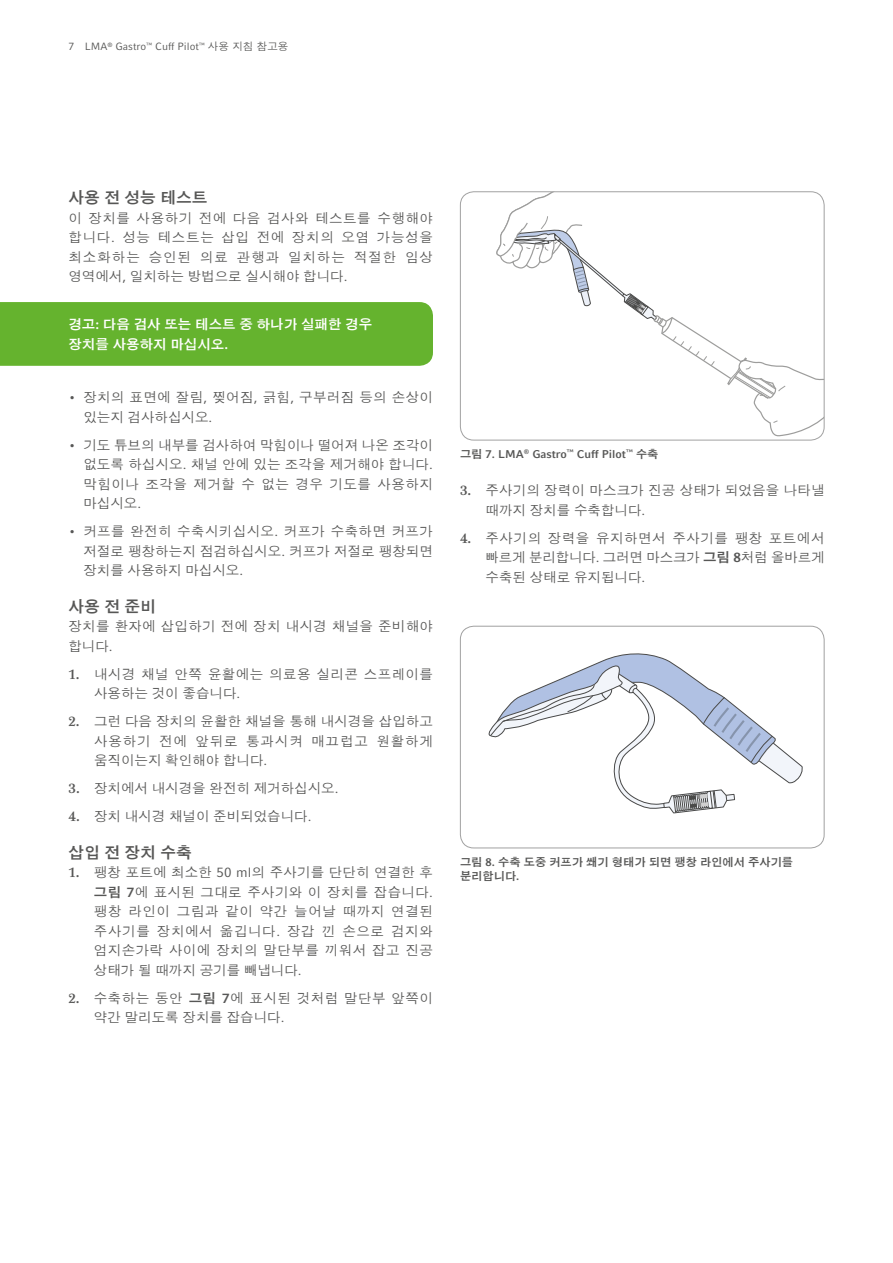
<style>
.page{position:relative;width:893px;height:1263px;background:#fff}
.page>*{position:absolute;margin:0;border:0;box-sizing:border-box;transform-origin:0 0}
.t1{font:15.75px "DFK Gothic Std W7";color:#575756}
.t2{font:13.5px/19.5px "DFK Gothic Std W5";letter-spacing:.01em;color:#575756;text-align:justify}
.t3{font:13.5px/19.5px "DFK Gothic Std W5";letter-spacing:.03em;color:#575756}
.t4{font:13.5px/19.5px "DFK Gothic Std W7";color:#fff}
.t5{font:11.25px/14.2px "DFK Gothic Std W7";color:#575756}
.t6{font:700 11.25px "Compatil Fact LT Pro";color:#575756}
.t7{font:10.5px "Compatil Fact LT Pro";color:#575756}
.s1{font-family:"DFK Gothic Std W5"}
.s2{font-family:"Compatil Fact LT Pro"}
.s3{font-family:"Compatil Fact LT Pro";font-weight:700}
.s4{font-family:"Compatil Text LT Pro"}
.s5{font-family:"Compatil Text LT Pro";font-weight:700}
.s6{font-family:"DFK Gothic Std W7"}
.s7{font-family:"DFK Gothic Std W7";font-weight:400}
</style>
<div class="page">
<div style="left:0;top:302px;width:433px;height:64px;background:#65b32e"></div>
<svg style="left:496px;top:192px;width:328px;height:245px"></svg>
<div style="left:460px;top:191px;width:364px;height:249px;border:1px solid #a1a1a1;border-radius:14px"></div>
<svg style="left:488px;top:653px;width:315px;height:160px"></svg>
<div style="left:460px;top:626px;width:364px;height:222px;border:1px solid #a1a1a1;border-radius:14px"></div>
<p class="t7" style="left:68px;top:41px;width:221px">7 LMA<sup>®</sup> Gastro<sup>™</sup> Cuff Pilot<sup>™</sup> <span class="s1">사용 지침 참고용</span></p>
<p class="t1" style="left:68px;top:189px;width:141px">사용 전 성능 테스트</p>
<p class="t2" style="left:68px;top:208px;width:366px">이 장치를 사용하기 전에 다음 검사와 테스트를 수행해야 합니다<span class="s2">.</span> 성능 테스트는 삽입 전에 장치의 오염 가능성을 최소화하는 승인된 의료 관행과 일치하는 적절한 임상 영역에서<span class="s2">,</span> 일치하는 방법으로 실시해야 합니다<span class="s2">.</span></p>
<p class="t4" style="left:68px;top:314px;width:305px">경고<span class="s3">:</span> 다음 검사 또는 테스트 중 하나가 실패한 경우 장치를 사용하지 마십시오<span class="s3">.</span></p>
<p class="t2" style="left:83px;top:387px;width:351px;text-indent:-15px"><span class="s4">•</span> 장치의 표면에 잘림<span class="s2">,</span> 찢어짐<span class="s2">,</span> 긁힘<span class="s2">,</span> 구부러짐 등의 손상이 있는지 검사하십시오<span class="s2">.</span></p>
<p class="t2" style="left:83px;top:435px;width:351px;text-indent:-15px"><span class="s4">•</span> 기도 튜브의 내부를 검사하여 막힘이나 떨어져 나온 조각이 없도록 하십시오<span class="s2">.</span> 채널 안에 있는 조각을 제거해야 합니다<span class="s2">. </span>막힘이나 조각을 제거할 수 없는 경우 기도를 사용하지 마십시오<span class="s2">.</span></p>
<p class="t2" style="left:83px;top:521px;width:351px;text-indent:-15px"><span class="s4">•</span> 커프를 완전히 수축시키십시오<span class="s2">.</span> 커프가 수축하면 커프가 저절로 팽창하는지 점검하십시오<span class="s2">.</span> 커프가 저절로 팽창되면 장치를 사용하지 마십시오<span class="s2">.</span></p>
<p class="t1" style="left:68px;top:597px;width:89px">사용 전 준비</p>
<p class="t2" style="left:68px;top:616px;width:366px">장치를 환자에 삽입하기 전에 장치 내시경 채널을 준비해야 합니다<span class="s2">.</span></p>
<p class="t3" style="left:94px;top:664px;width:340px;text-indent:-26px"><span class="s5">1.</span> 내시경 채널 안쪽 윤활에는 의료용 실리콘 스프레이를 사용하는 것이 좋습니다<span class="s2">.</span></p>
<p class="t2" style="left:94px;top:711px;width:340px;text-indent:-26px"><span class="s5">2.</span> 그런 다음 장치의 윤활한 채널을 통해 내시경을 삽입하고 사용하기 전에 앞뒤로 통과시켜 매끄럽고 원활하게 움직이는지 확인해야 합니다<span class="s2">.</span></p>
<p class="t2" style="left:68px;top:778px;width:272px"><span class="s5">3.</span> 장치에서 내시경을 완전히 제거하십시오<span class="s2">.</span></p>
<p class="t2" style="left:68px;top:806px;width:245px"><span class="s5">4.</span> 장치 내시경 채널이 준비되었습니다<span class="s2">.</span></p>
<p class="t1" style="left:68px;top:843px;width:125px">삽입 전 장치 수축</p>
<p class="t2" style="left:94px;top:862px;width:341px;text-indent:-25px"><span class="s5">1.</span> 팽창 포트에 최소한 <span class="s2">50 ml</span>의 주사기를 단단히 연결한 후 <span class="s6">그림</span> <span class="s3">7</span>에 표시된 그대로 주사기와 이 장치를 잡습니다<span class="s2">. </span>팽창 라인이 그림과 같이 약간 늘어날 때까지 연결된 주사기를 장치에서 옮깁니다<span class="s2">.</span> 장갑 낀 손으로 검지와 엄지손가락 사이에 장치의 말단부를 끼워서 잡고 진공 상태가 될 때까지 공기를 빼냅니다<span class="s2">.</span></p>
<p class="t3" style="left:94px;top:988px;width:340px;text-indent:-26px"><span class="s5">2.</span> 수축하는 동안 <span class="s6">그림</span> <span class="s3">7</span>에 표시된 것처럼 말단부 앞쪽이 약간 말리도록 장치를 잡습니다<span class="s2">.</span></p>
<p class="t6" style="left:460px;top:448px;width:200px"><span class="s7">그림</span> 7. LMA<sup>®</sup> Gastro<sup>™</sup> Cuff Pilot<sup>™</sup> <span class="s7">수축</span></p>
<p class="t2" style="left:485px;top:480px;width:340px;text-indent:-26px"><span class="s5">3.</span> 주사기의 장력이 마스크가 진공 상태가 되었음을 나타낼 때까지 장치를 수축합니다<span class="s2">.</span></p>
<p class="t2" style="left:485px;top:528px;width:341px;text-indent:-26px"><span class="s5">4.</span> 주사기의 장력을 유지하면서 주사기를 팽창 포트에서 빠르게 분리합니다<span class="s2">.</span> 그러면 마스크가 <span class="s6">그림</span> <span class="s3">8</span>처럼 올바르게 수축된 상태로 유지됩니다<span class="s2">.</span></p>
<p class="t5" style="left:460px;top:855px;width:335px">그림 <span class="s3">8.</span> 수축 도중 커프가 쐐기 형태가 되면 팽창 라인에서 주사기를 분리합니다<span class="s3">.</span></p>
</div>
